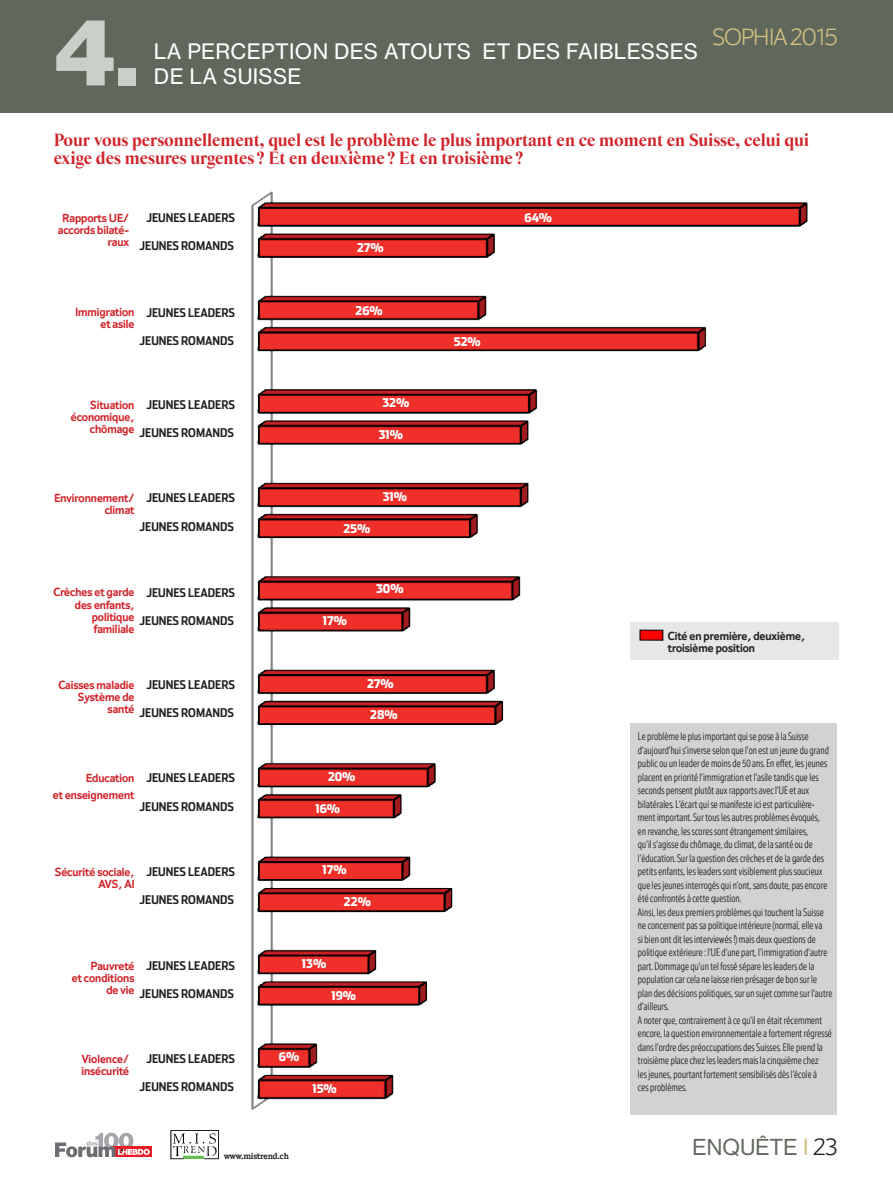
<style>
.page{position:relative;width:893px;height:1191px;background:#fff}
.page>*{position:absolute;margin:0;border:0;box-sizing:border-box;transform-origin:0 0}
.t1{font:90px "N Haas Grotesk DS Pro 95 Blk";color:#cbcfca}
.t2{font:300 24px "Hebdo Sans";letter-spacing:-.02em;color:#d3c080}
.t3{font:22.5px "N Haas Grotesk DS Pro 55 Rg";letter-spacing:.01em;color:#60685c}
.t4{font:21px "N Haas Grotesk TX Pro 55 Rg";color:#fff}
.t5{font:800 18px/18px "Starling";color:#d1232a;scale:.9 1}
.t6{font:700 12px "Stainless Cond";color:#231f20}
.t7{font:700 12px/12px "Hebdo Sans";color:#d1232a;text-align:right}
.t8{font:900 12px "Stainless Cond";color:#fff}
.t9{font:700 12px/12px "Hebdo Sans";color:#231f20}
.t10{font:300 11.25px/13.5px "Hebdo Sans Cond";letter-spacing:.01em;color:#231f20;scale:.93 1}
.t11{font:700 9px "Hebdo Egyptian";letter-spacing:-.005em;color:#231f20}
.s1{font-family:"Hebdo Sans";font-weight:500;font-size:24px;color:#d3c080}
.s2{font-family:"Hebdo Sans";font-weight:300;font-size:24px;color:#231f20}
</style>
<div class="page">
<div style="left:0;top:0;width:893px;height:112px;background:#60685c"></div>
<img style="left:251px;top:191px;width:586px;height:921px">
<div style="left:630px;top:622px;width:209px;height:38px;background:#e6e7e9"></div>
<svg style="left:171px;top:1130px;width:48px;height:29px"></svg>
<div style="left:113px;top:1146px;width:38px;height:11px;background:#ee1c27"></div>
<svg style="left:55px;top:1132px;width:95px;height:25px"></svg>
<div style="left:640px;top:630px;width:23px;height:10px;background:#f00"></div>
<h1 class="t1" style="left:55px;top:1px;width:85px">4.</h1>
<h3 class="t4" style="left:154px;top:39px;width:91px">LA PERCEPTIO</h3>
<h3 class="t4" style="left:313px;top:39px;width:37px">N DES</h3>
<h3 class="t4" style="left:384px;top:39px;width:16px">ATOUTS</h3>
<h3 class="t4" style="left:482px;top:39px;width:49px">ET DES</h3>
<h3 class="t4" style="left:566px;top:39px;width:14px">FAIBLESSES</h3>
<h3 class="t4" style="left:154px;top:64px;width:97px">DE LA SUISSE</h3>
<h2 class="t2" style="left:712px;top:23px;width:126px">SOPHIA 2015</h2>
<h3 class="t5" style="left:54px;top:131px;width:841px">Pour vous personnellement, quel est le problème le plus important en ce moment en Suisse, celui qui exige des mesures urgentes ? Et en deuxième ? Et en troisième ?</h3>
<p class="t7" style="left:58px;top:213px;width:73px">Rapports UE/ accords bilaté&shy;raux</p>
<p class="t6" style="left:147px;top:210px;width:14px">JEUNES</p>
<p class="t6" style="left:188px;top:210px;width:48px">LEADERS</p>
<p class="t6" style="left:140px;top:238px;width:96px">JEUNES ROMANDS</p>
<p class="t8" style="left:357px;top:240px;width:28px">27%</p>
<p class="t7" style="left:75px;top:307px;width:61px">Immigration et asile</p>
<p class="t6" style="left:147px;top:305px;width:14px">JEUNES</p>
<p class="t6" style="left:188px;top:305px;width:48px">LEADERS</p>
<p class="t8" style="left:356px;top:303px;width:29px">26%</p>
<p class="t6" style="left:140px;top:333px;width:96px">JEUNES ROMANDS</p>
<p class="t6" style="left:147px;top:397px;width:14px">JEUNES</p>
<p class="t6" style="left:188px;top:397px;width:48px">LEADERS</p>
<p class="t7" style="left:71px;top:399px;width:65px">Situation économique, chômage</p>
<p class="t6" style="left:140px;top:425px;width:96px">JEUNES ROMANDS</p>
<p class="t8" style="left:382px;top:395px;width:28px">32%</p>
<p class="t8" style="left:379px;top:427px;width:26px">31%</p>
<p class="t7" style="left:54px;top:493px;width:81px">Environnement/ climat</p>
<p class="t6" style="left:147px;top:491px;width:14px">JEUNES</p>
<p class="t6" style="left:188px;top:491px;width:48px">LEADERS</p>
<p class="t8" style="left:383px;top:489px;width:26px">31%</p>
<p class="t6" style="left:140px;top:519px;width:96px">JEUNES ROMANDS</p>
<p class="t8" style="left:343px;top:521px;width:28px">25%</p>
<p class="t6" style="left:147px;top:585px;width:14px">JEUNES</p>
<p class="t6" style="left:188px;top:585px;width:48px">LEADERS</p>
<p class="t7" style="left:53px;top:587px;width:82px">Crèches et garde des enfants, politique familiale</p>
<p class="t6" style="left:140px;top:613px;width:96px">JEUNES ROMANDS</p>
<p class="t8" style="left:323px;top:613px;width:26px">17%</p>
<p class="t8" style="left:376px;top:581px;width:29px">30%</p>
<p class="t6" style="left:147px;top:677px;width:14px">JEUNES</p>
<p class="t6" style="left:188px;top:677px;width:48px">LEADERS</p>
<p class="t7" style="left:58px;top:679px;width:78px">Caisses maladie<br>Système de santé</p>
<p class="t6" style="left:140px;top:705px;width:96px">JEUNES ROMANDS</p>
<p class="t8" style="left:367px;top:676px;width:28px">27%</p>
<p class="t8" style="left:370px;top:707px;width:29px">28%</p>
<p class="t6" style="left:147px;top:771px;width:14px">JEUNES</p>
<p class="t6" style="left:188px;top:771px;width:48px">LEADERS</p>
<p class="t7" style="left:53px;top:771px;width:83px;line-height:16.2px">Education<br>et enseignement</p>
<p class="t6" style="left:140px;top:799px;width:96px">JEUNES ROMANDS</p>
<p class="t8" style="left:328px;top:769px;width:29px">20%</p>
<p class="t8" style="left:315px;top:800px;width:26px">16%</p>
<p class="t7" style="left:55px;top:866px;width:81px">Sécurité sociale,<br>AVS, AI</p>
<p class="t6" style="left:147px;top:864px;width:14px">JEUNES</p>
<p class="t6" style="left:188px;top:864px;width:48px">LEADERS</p>
<p class="t6" style="left:140px;top:892px;width:96px">JEUNES ROMANDS</p>
<p class="t8" style="left:323px;top:862px;width:26px">17%</p>
<p class="t8" style="left:344px;top:894px;width:28px">22%</p>
<p class="t6" style="left:147px;top:958px;width:14px">JEUNES</p>
<p class="t6" style="left:188px;top:958px;width:48px">LEADERS</p>
<p class="t7" style="left:72px;top:960px;width:64px">Pauvreté<br>et conditions de vie</p>
<p class="t6" style="left:140px;top:986px;width:96px">JEUNES ROMANDS</p>
<p class="t8" style="left:302px;top:956px;width:26px">13%</p>
<p class="t8" style="left:331px;top:988px;width:26px">19%</p>
<p class="t7" style="left:81px;top:1054px;width:49px;text-align:left">Violence/ insécurité</p>
<p class="t6" style="left:147px;top:1051px;width:14px">JEUNES</p>
<p class="t6" style="left:188px;top:1051px;width:48px">LEADERS</p>
<p class="t8" style="left:279px;top:1049px;width:22px">6%</p>
<p class="t6" style="left:140px;top:1080px;width:96px">JEUNES ROMANDS</p>
<p class="t8" style="left:312px;top:1081px;width:26px">15%</p>
<p class="t11" style="left:224px;top:1150px;width:66px">www.mistrend.ch</p>
<p class="t8" style="left:525px;top:210px;width:29px">64%</p>
<p class="t8" style="left:454px;top:334px;width:28px">52%</p>
<p class="t9" style="left:668px;top:630px;width:139px">Cité en première, deuxième, troisième position</p>
<p class="t10" style="left:638px;top:731px;width:210px">Le problème le plus important qui se pose à la Suisse d’aujourd’hui s’inverse selon que l’on est un jeune du grand public ou un leader de moins de 50 ans. En effet, les jeunes placent en priorité l’immigration et l’asile tandis que les seconds pensent plutôt aux rapports avec l’UE et aux bilatérales. L’écart qui se manifeste ici est particulière&shy;ment important. Sur tous les autres problèmes évoqués,<br>en revanche, les scores sont étrangement similaires,<br>qu’il s’agisse du chômage, du climat, de la santé ou de l’éducation. Sur la question des crèches et de la garde des petits enfants, les leaders sont visiblement plus soucieux que les jeunes interrogés qui n’ont, sans doute, pas encore été confrontés à cette question.<br>Ainsi, les deux premiers problèmes qui touchent la Suisse ne concernent pas sa politique intérieure (normal, elle va<br>si bien ont dit les interviewés !) mais deux questions de politique extérieure : l’UE d’une part, l’immigration d’autre part. Dommage qu’un tel fossé sépare les leaders de la population car cela ne laisse rien présager de bon sur le plan des décisions politiques, sur un sujet comme sur l’autre d’ailleurs.<br>A noter que, contrairement à ce qu’il en était récemment encore, la question environnementale a fortement régressé dans l’ordre des préoccupations des Suisses. Elle prend la troisième place chez les leaders mais la cinquième chez<br>les jeunes, pourtant fortement sensibilisés dès l’école à<br>ces problèmes.</p>
<h3 class="t3" style="left:692px;top:1134px;width:146px">ENQUÊTE<span class="s1">∑</span><span class="s2">23</span></h3>
</div>
